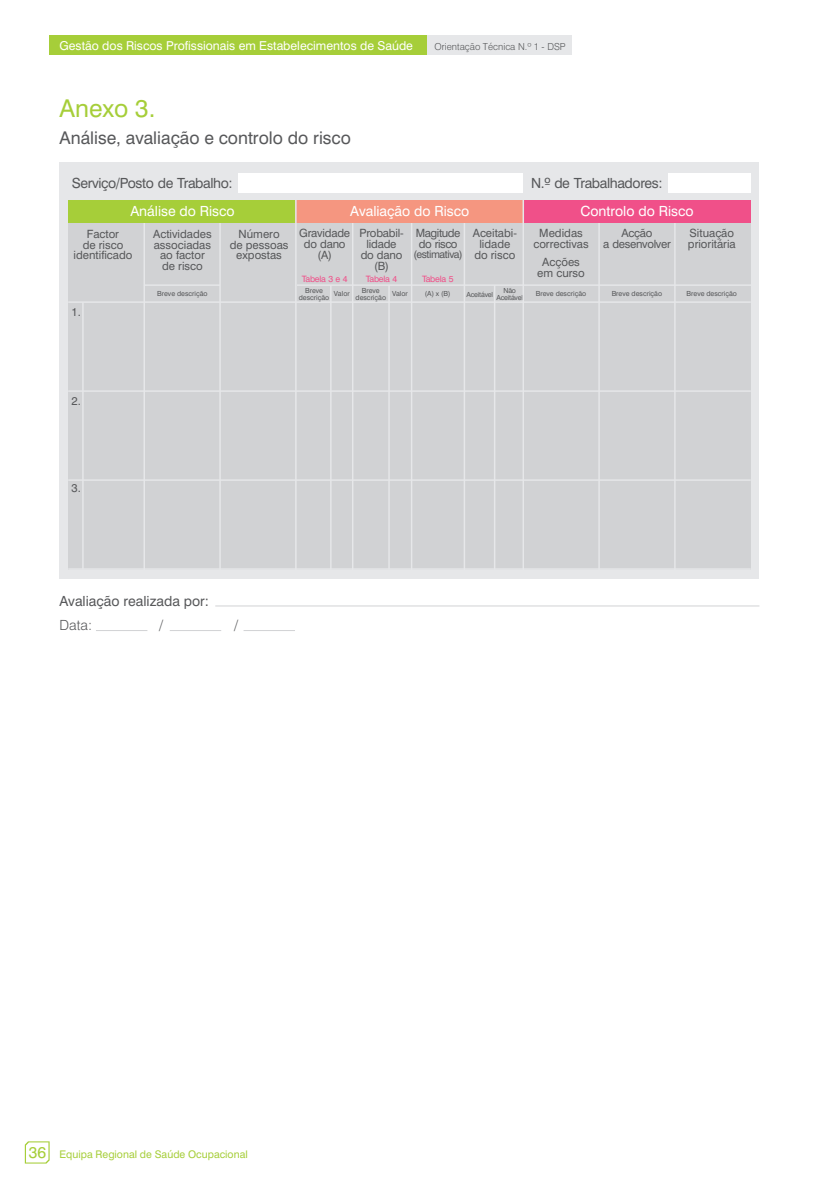
<style>
.page{position:relative;width:819px;height:1191px;background:#fff}
.page>*{position:absolute;margin:0;border:0;box-sizing:border-box;transform-origin:0 0}
.t1{font:24.5px "Swiss 721 BT";color:#a6ce39}
.t2{font:17.5px "Swiss 721 BT";color:#57585a}
.t3{font:14px "Swiss 721 BT";color:#fff}
.t4{font:14px "Swiss 721 BT";letter-spacing:-.025em;color:#57585a}
.t5{font:14px "Swiss 721 BT";color:#57585a}
.t6{font:300 14px "Swiss 721 BT";color:#57585a}
.t7{font:12.25px "Swiss 721 BT";color:#fff}
.t8{font:11.38px/10.8px "Swiss 721 BT";color:#57585a;text-align:center}
.t9{font:11.38px/10.8px "Swiss 721 BT";letter-spacing:-.02em;color:#57585a;text-align:center}
.t10{font:11.38px/10.8px "Swiss 721 BT";letter-spacing:-.025em;color:#57585a;text-align:center}
.t11{font:11.38px/10.8px "Swiss 721 BT";letter-spacing:-.04em;color:#57585a}
.t12{font:10.5px "Swiss 721 BT";color:#a6ce39}
.t13{font:10.5px "Swiss 721 BT";letter-spacing:-.04em;color:#57585a}
.t14{font:300 9.62px "Swiss 721 BT";color:#57585a}
.t15{font:8.75px "Swiss 721 BT";letter-spacing:-.025em;color:#f05089}
.t16{font:7px/6.6px "Swiss 721 BT";color:#57585a;text-align:center}
.t17{font:7px/6.6px "Swiss 721 BT";letter-spacing:-.03em;color:#57585a;text-align:center}
.s1{font-size:15.75px}
</style>
<div class="page">
<div style="left:60px;top:162px;width:699px;height:416px;background:#e6e7e9"></div>
<div style="left:68px;top:220px;width:682px;height:349px;background:#d1d2d4"></div>
<hr style="left:352px;top:200px;width:1px;height:373px;background:#e6e7e9">
<hr style="left:463px;top:200px;width:2px;height:373px;background:#e6e7e9">
<hr style="left:411px;top:200px;width:1px;height:373px;background:#e6e7e9">
<hr style="left:219px;top:200px;width:2px;height:370px;background:#e6e7e9">
<hr style="left:143px;top:200px;width:2px;height:370px;background:#e6e7e9">
<svg style="left:25px;top:1141px;width:25px;height:22px"></svg>
<div style="left:427px;top:35px;width:144px;height:20px;background:#e6e7e9"></div>
<div style="left:50px;top:35px;width:377px;height:20px;background:#a6ce39"></div>
<div style="left:238px;top:173px;width:285px;height:20px;background:#fff"></div>
<div style="left:667px;top:173px;width:83px;height:20px;background:#fff"></div>
<hr style="left:674px;top:200px;width:1px;height:372px;background:#e6e7e9">
<hr style="left:598px;top:200px;width:1px;height:372px;background:#e6e7e9">
<div style="left:69px;top:200px;width:227px;height:22px;background:#a6ce39"></div>
<div style="left:296px;top:200px;width:227px;height:22px;background:#f59680"></div>
<div style="left:523px;top:200px;width:227px;height:22px;background:#f05089"></div>
<hr style="left:144px;top:284px;width:76px;height:2px;background:#e6e7e9">
<hr style="left:68px;top:301px;width:682px;height:2px;background:#e6e7e9">
<hr style="left:297px;top:284px;width:455px;height:2px;background:#e6e7e9">
<hr style="left:330px;top:285px;width:1px;height:284px;background:#e6e7e9">
<hr style="left:388px;top:285px;width:2px;height:284px;background:#e6e7e9">
<hr style="left:494px;top:285px;width:1px;height:284px;background:#e6e7e9">
<hr style="left:82px;top:302px;width:2px;height:267px;background:#e6e7e9">
<hr style="left:68px;top:390px;width:682px;height:2px;background:#e6e7e9">
<hr style="left:295px;top:200px;width:1px;height:370px;background:#e6e7e9">
<hr style="left:522px;top:200px;width:2px;height:370px;background:#e6e7e9">
<hr style="left:68px;top:479px;width:682px;height:2px;background:#e6e7e9">
<hr style="left:68px;top:568px;width:682px;height:2px;background:#e6e7e9">
<hr style="left:96px;top:630px;width:51px;height:1px;background:#d1d2d4">
<hr style="left:215px;top:605px;width:544px;height:1px;background:#d1d2d4">
<hr style="left:170px;top:630px;width:51px;height:1px;background:#d1d2d4">
<hr style="left:243px;top:630px;width:52px;height:1px;background:#d1d2d4">
<p class="t7" style="left:60px;top:40px;width:355px">Gestão dos Riscos Profissionais em Estabelecimentos de Saúde</p>
<p class="t14" style="left:434px;top:42px;width:133px">Orientação Técnica N.º 1 - DSP</p>
<h1 class="t1" style="left:60px;top:98px;width:97px">Anexo 3.</h1>
<h2 class="t2" style="left:60px;top:131px;width:293px">Análise, avaliação e controlo do risco</h2>
<p class="t4" style="left:72px;top:177px;width:162px">Serviço/Posto de Trabalho:</p>
<p class="t4" style="left:531px;top:177px;width:133px">N.º de Trabalhadores:</p>
<p class="t3" style="left:130px;top:206px;width:106px">Análise do Risco</p>
<p class="t3" style="left:350px;top:206px;width:120px">Avaliação do Risco</p>
<p class="t3" style="left:580px;top:206px;width:115px">Controlo do Risco</p>
<p class="t8" style="left:74px;top:229px;width:60px">Factor<br>de risco identificado</p>
<p class="t8" style="left:153px;top:229px;width:60px">Actividades associadas ao factor de risco</p>
<p class="t8" style="left:230px;top:229px;width:60px">Número<br>de pessoas expostas</p>
<p class="t16" style="left:157px;top:291px;width:52px">Breve descrição</p>
<p class="t9" style="left:299px;top:229px;width:52px">Gravidade do dano (A)</p>
<p class="t9" style="left:359px;top:229px;width:46px">Probabil&shy;lidade do dano (B)</p>
<p class="t11" style="left:416px;top:229px;width:46px">Magitude do risco</p>
<p class="t10" style="left:603px;top:229px;width:69px">Acção<br>a desenvolver</p>
<p class="t8" style="left:688px;top:229px;width:49px;text-align:left">Situação prioritária</p>
<p class="t8" style="left:472px;top:229px;width:46px">Aceitabi&shy;lidade do risco</p>
<p class="t8" style="left:533px;top:229px;width:57px">Medidas correctivas</p>
<p class="t8" style="left:537px;top:257px;width:49px">Acções em curso</p>
<p class="t13" style="left:413px;top:250px;width:51px">(estimativa)</p>
<p class="t15" style="left:302px;top:275px;width:47px">Tabela 3 e 4</p>
<p class="t15" style="left:366px;top:275px;width:33px">Tabela 4</p>
<p class="t15" style="left:422px;top:275px;width:33px">Tabela 5</p>
<p class="t16" style="left:299px;top:288px;width:32px">Breve descrição</p>
<p class="t16" style="left:334px;top:291px;width:17px">Valor</p>
<p class="t16" style="left:355px;top:288px;width:32px">Breve descrição</p>
<p class="t16" style="left:392px;top:291px;width:17px">Valor</p>
<p class="t16" style="left:425px;top:291px;width:27px">(A) x (B)</p>
<p class="t17" style="left:496px;top:288px;width:28px">Não<br>Aceitável</p>
<p class="t17" style="left:466px;top:291px;width:28px">Aceitável</p>
<p class="t16" style="left:535px;top:291px;width:52px">Breve descrição</p>
<p class="t16" style="left:611px;top:291px;width:52px">Breve descrição</p>
<p class="t16" style="left:686px;top:291px;width:52px">Breve descrição</p>
<p class="t8" style="left:71px;top:307px;width:11px">1.</p>
<p class="t8" style="left:71px;top:396px;width:11px">2.</p>
<p class="t8" style="left:71px;top:484px;width:11px">3.</p>
<p class="t5" style="left:60px;top:595px;width:151px">Avaliação realizada por:</p>
<p class="t6" style="left:60px;top:620px;width:34px">Data:</p>
<p class="t6" style="left:159px;top:620px;width:6px">/</p>
<p class="t6" style="left:234px;top:620px;width:6px">/</p>
<p class="t12" style="left:29px;top:1150px;width:220px"><span class="s1">36</span> Equipa Regional de Saúde Ocupacional</p>
</div>
